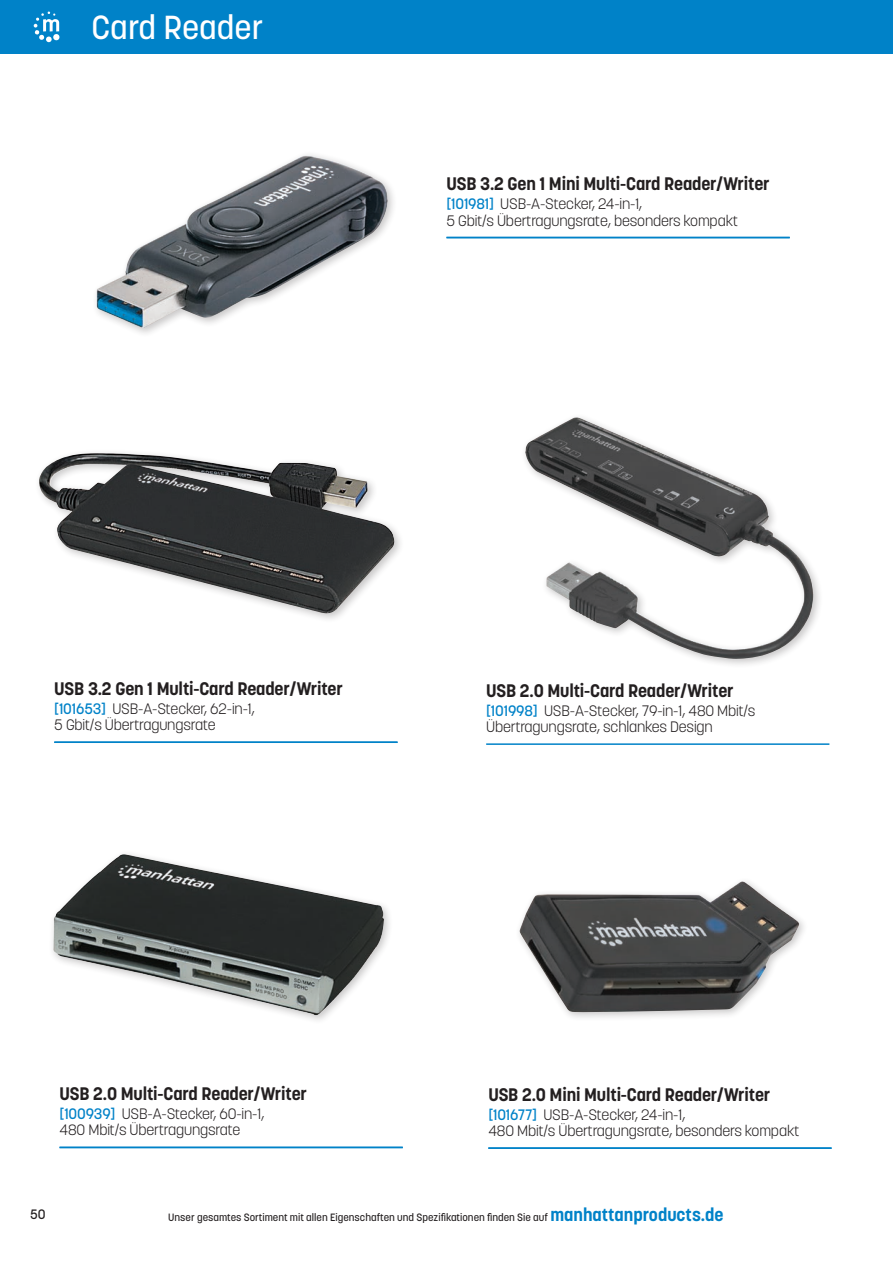
<style>
.page{position:relative;width:893px;height:1263px;background:#fff}
.page>*{position:absolute;margin:0;border:0;box-sizing:border-box;transform-origin:0 0}
.t1{font:500 33px "Korolev";color:#fff}
.t2{font:700 18px "Korolev";letter-spacing:-.01em;color:#231f20}
.t3{font:300 15px/16.5px "Korolev";letter-spacing:-.01em;color:#231f20}
.t4{font:500 13.5px "Korolev";color:#231f20}
.t5{font:500 10.5px "Korolev";color:#231f20}
.s1{font-weight:500;color:#0082c8}
.s2{font-weight:700;font-size:18px;color:#0082c8}
</style>
<div class="page">
<div style="left:515px;top:877px;width:294px;height:145px;background:#231f20;opacity:.25"></div>
<img style="left:519px;top:881px;width:280px;height:131px">
<img style="left:97px;top:155px;width:291px;height:173px">
<img style="left:53px;top:854px;width:332px;height:163px">
<img style="left:39px;top:453px;width:356px;height:161px">
<div style="left:521px;top:412px;width:303px;height:257px;background:#231f20;opacity:.25"></div>
<img style="left:525px;top:418px;width:288px;height:241px">
<hr style="left:446px;top:237px;width:344px;height:1px;background:#0082c8">
<div style="left:0;top:0;width:893px;height:54px;background:#0082c8"></div>
<svg style="left:34px;top:11px;width:26px;height:31px"></svg>
<hr style="left:488px;top:1147px;width:344px;height:2px;background:#0082c8">
<hr style="left:60px;top:1147px;width:343px;height:1px;background:#0082c8">
<hr style="left:54px;top:741px;width:344px;height:2px;background:#0082c8">
<hr style="left:486px;top:743px;width:343px;height:2px;background:#0082c8">
<h1 class="t1" style="left:91px;top:7px;width:173px">Card Reader</h1>
<p class="t2" style="left:446px;top:173px;width:325px">USB 3.2 Gen 1 Mini Multi-Card Reader/Writer</p>
<p class="t3" style="left:446px;top:196px;width:293px"><span class="s1">[101981]</span> USB-A-Stecker, 24-in-1,<br>5 Gbit/s Übertragungsrate, besonders kompakt</p>
<p class="t2" style="left:54px;top:677px;width:290px">USB 3.2 Gen 1 Multi-Card Reader/Writer</p>
<p class="t3" style="left:54px;top:700px;width:202px"><span class="s1">[101653]</span> USB-A-Stecker, 62-in-1,<br>5 Gbit/s Übertragungsrate</p>
<p class="t2" style="left:60px;top:1082px;width:249px">USB 2.0 Multi-Card Reader/Writer</p>
<p class="t3" style="left:60px;top:1105px;width:206px"><span class="s1">[100939]</span> USB-A-Stecker, 60-in-1,<br>480 Mbit/s Übertragungsrate</p>
<p class="t2" style="left:486px;top:679px;width:249px">USB 2.0 Multi-Card Reader/Writer</p>
<p class="t3" style="left:486px;top:702px;width:271px"><span class="s1">[101998]</span> USB-A-Stecker, 79-in-1, 480 Mbit/s<br>Übertragungsrate, schlankes Design</p>
<p class="t2" style="left:488px;top:1083px;width:283px">USB 2.0 Mini Multi-Card Reader/Writer</p>
<p class="t3" style="left:488px;top:1106px;width:312px"><span class="s1">[101677]</span> USB-A-Stecker, 24-in-1,<br>480 Mbit/s Übertragungsrate, besonders kompakt</p>
<p class="t4" style="left:30px;top:1206px;width:17px">50</p>
<p class="t5" style="left:168px;top:1211px;width:557px">Unser gesamtes Sortiment mit allen Eigenschaften und Spezifikationen finden Sie auf <span class="s2">manhattanproducts.de</span></p>
</div>
